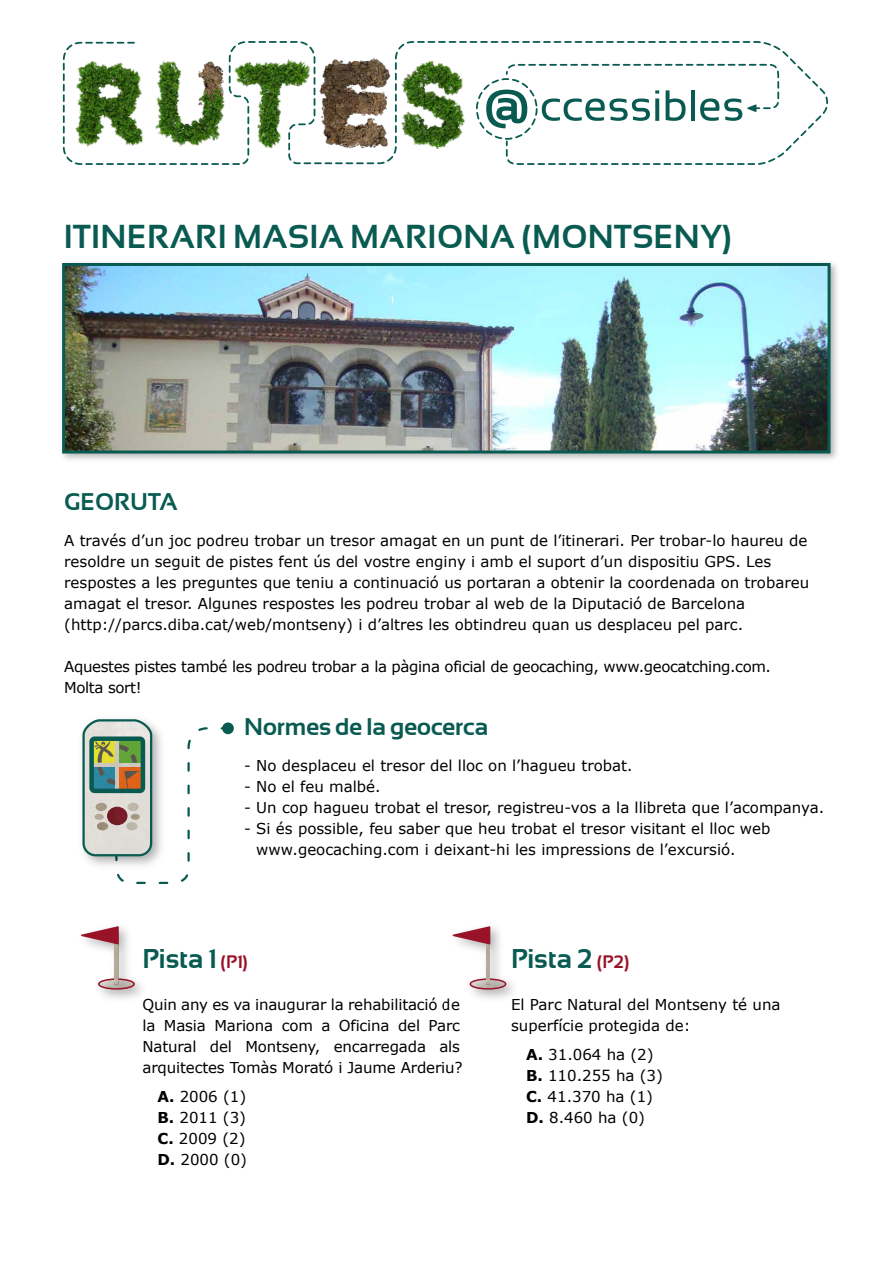
<style>
.page{position:relative;width:893px;height:1263px;background:#fff}
.page>*{position:absolute;margin:0;border:0;box-sizing:border-box;transform-origin:0 0}
.t1{font:700 33px "Sansation";letter-spacing:.01em;color:#095b51}
.t2{font:700 27px "Sansation";color:#095b51}
.t3{font:700 24px "Sansation";color:#095b51}
.t4{font:15px/21px "Verdana";color:#000}
.t5{font:15px/21px "Verdana";letter-spacing:-.025em;color:#000}
.s1{font-size:18px;color:#991328}
.s2{font-weight:700}
</style>
<div class="page">
<svg style="left:62px;top:41px;width:767px;height:124px"></svg>
<img style="left:61px;top:262px;width:776px;height:472px">
<img style="left:66px;top:267px;width:760px;height:182px">
<div style="left:62px;top:263px;width:768px;height:190px;border:3px solid #095b51"></div>
<img style="left:74px;top:712px;width:95px;height:22px">
<svg style="left:81px;top:718px;width:149px;height:166px"></svg>
<div style="left:107px;top:807px;width:20px;height:18px;background:#741d28;border-radius:50%"></div>
<div style="left:222px;top:722px;width:12px;height:12px;background:#095b51;border-radius:50%"></div>
<img style="left:88px;top:927px;width:54px;height:72px">
<img style="left:99px;top:979px;width:35px;height:10px">
<div style="left:98px;top:978px;width:37px;height:12px;border:2px solid #991328;border-radius:50%"></div>
<img style="left:114px;top:944px;width:4px;height:40px">
<svg style="left:81px;top:926px;width:38px;height:18px"></svg>
<img style="left:452px;top:926px;width:62px;height:73px">
<img style="left:470px;top:979px;width:36px;height:10px">
<div style="left:470px;top:978px;width:36px;height:12px;border:2px solid #991328;border-radius:50%"></div>
<img style="left:486px;top:944px;width:4px;height:40px">
<svg style="left:453px;top:926px;width:37px;height:18px"></svg>
<h1 class="t1" style="left:64px;top:218px;width:669px">ITINERARI MASIA MARIONA (MONTSENY)</h1>
<h3 class="t3" style="left:64px;top:488px;width:115px">GEORUTA</h3>
<p class="t4" style="left:64px;top:530px;width:746px">A través d’un joc podreu trobar un tresor amagat en un punt de l’itinerari. Per trobar-lo haureu de resoldre un seguit de pistes fent ús del vostre enginy i amb el suport d’un dispositiu GPS. Les respostes a les preguntes que teniu a continuació us portaran a obtenir la coordenada on trobareu amagat el tresor. Algunes respostes les podreu trobar al web de la Diputació de Barcelona (http://parcs.diba.cat/web/montseny) i d’altres les obtindreu quan us desplaceu pel parc.</p>
<p class="t5" style="left:64px;top:656px;width:708px">Aquestes pistes també les podreu trobar a la pàgina oficial de geocaching, www.geocatching.com.<br>Molta sort!</p>
<h3 class="t3" style="left:244px;top:713px;width:246px">Normes de la geocerca</h3>
<p class="t4" style="left:244px;top:755px;width:390px">- No desplaceu el tresor del lloc on l’hagueu trobat.</p>
<p class="t4" style="left:244px;top:776px;width:138px">- No el feu malbé.</p>
<p class="t4" style="left:244px;top:797px;width:582px">- Un cop hagueu trobat el tresor, registreu-vos a la llibreta que l’acompanya.</p>
<p class="t4" style="left:256px;top:818px;width:516px;text-indent:-12px">- Si és possible, feu saber que heu trobat el tresor visitant el lloc web www.geocaching.com i deixant-hi les impressions de l’excursió.</p>
<h2 class="t2" style="left:142px;top:943px;width:107px">Pista 1 <span class="s1">(P1)</span></h2>
<p class="t4" style="left:142px;top:994px;width:322px">Quin any es va inaugurar la rehabilitació de la Masia Mariona com a Oficina del Parc Natural del Montseny, encarregada als arquitectes Tomàs Morató i Jaume Arderiu?</p>
<p class="t4" style="left:158px;top:1085px;width:91px;text-align:justify"><span class="s2">A.</span> 2006 (1)<br><span class="s2">B.</span> 2011 (3)<br><span class="s2">C.</span> 2009 (2)<br><span class="s2">D.</span> 2000 (0)</p>
<h2 class="t2" style="left:511px;top:943px;width:120px">Pista 2 <span class="s1">(P2)</span></h2>
<p class="t4" style="left:511px;top:994px;width:271px">El Parc Natural del Montseny té una superfície protegida de:</p>
<p class="t4" style="left:526px;top:1043px;width:138px"><span class="s2">A.</span> 31.064 ha (2)<br><span class="s2">B.</span> 110.255 ha (3)<br><span class="s2">C.</span> 41.370 ha (1)<br><span class="s2">D.</span> 8.460 ha (0)</p>
</div>
